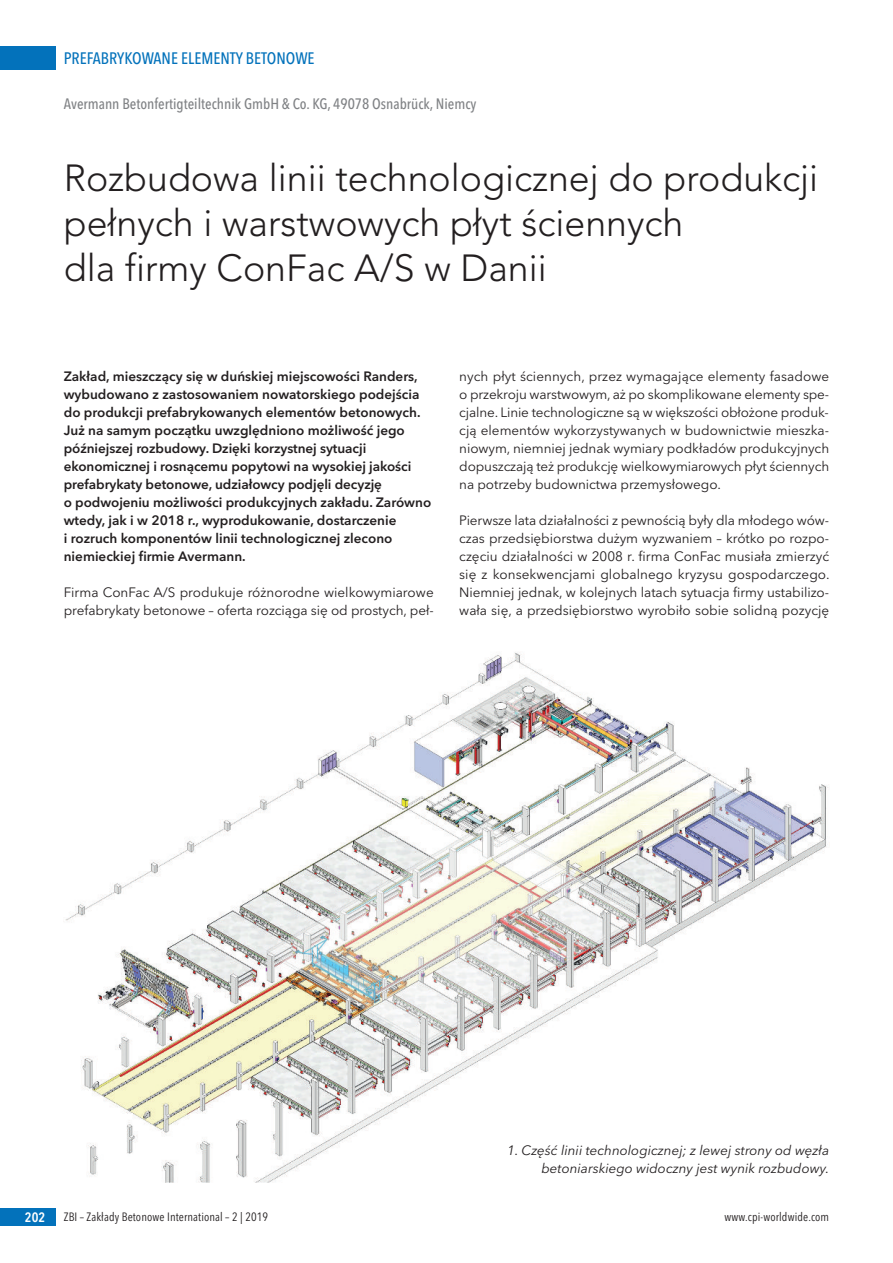
<style>
.page{position:relative;width:893px;height:1263px;background:#fff}
.page>*{position:absolute;margin:0;border:0;box-sizing:border-box;transform-origin:0 0}
.t1{font:300 37.5px/45px "Avenir";color:#231f20}
.t2{font:500 16.5px "Avenir Next Condensed";color:#0372bb}
.t3{font:500 15px "Avenir Next Condensed";color:#808285}
.t4{font:13.5px/18px "Avenir Next";letter-spacing:-.005em;color:#231f20;text-align:justify}
.t5{font:600 13.5px/18px "Avenir Next";color:#231f20}
.t6{font:italic 13.5px/18px "Avenir Next";color:#231f20;text-align:right}
.t7{font:600 13.5px "Avenir Next Condensed";color:#fff}
.t8{font:12px "Avenir Next Condensed";letter-spacing:.01em;color:#231f20}
</style>
<div class="page">
<div style="left:0;top:47px;width:55px;height:23px;background:#0372bb"></div>
<div style="left:0;top:1208px;width:55px;height:18px;background:#0372bb"></div>
<img style="left:65px;top:652px;width:764px;height:530px">
<p class="t2" style="left:64px;top:48px;width:252px">PREFABRYKOWANE ELEMENTY BETONOWE</p>
<p class="t3" style="left:64px;top:94px;width:414px">Avermann Betonfertigteiltechnik GmbH &amp; Co. KG, 49078 Osnabrück, Niemcy</p>
<h1 class="t1" style="left:64px;top:155px;width:756px">Rozbudowa linii technologicznej do produkcji pełnych i warstwowych płyt ściennych<br>dla firmy ConFac A/S w Danii</h1>
<p class="t5" style="left:64px;top:367px;width:369px">Zakład, mieszczący się w duńskiej miejscowości Randers, wybudowano z zastosowaniem nowatorskiego podejścia do produkcji prefabrykowanych elementów betonowych.<br>Już na samym początku uwzględniono możliwość jego późniejszej rozbudowy. Dzięki korzystnej sytuacji ekonomicznej i rosnącemu popytowi na wysokiej jakości prefabrykaty betonowe, udziałowcy podjęli decyzję<br>o podwojeniu możliwości produkcyjnych zakładu. Zarówno wtedy, jak i w 2018 r., wyprodukowanie, dostarczenie<br>i rozruch komponentów linii technologicznej zlecono niemieckiej firmie Avermann.</p>
<p class="t4" style="left:64px;top:582px;width:371px">Firma ConFac A/S produkuje różnorodne wielkowymiarowe prefabrykaty betonowe – oferta rozciąga się od prostych, peł-</p>
<p class="t4" style="left:459px;top:366px;width:371px">nych płyt ściennych, przez wymagające elementy fasadowe o przekroju warstwowym, aż po skomplikowane elementy spe&shy;cjalne. Linie technologiczne są w większości obłożone produk&shy;cją elementów wykorzystywanych w budownictwie mieszka&shy;niowym, niemniej jednak wymiary podkładów produkcyjnych dopuszczają też produkcję wielkowymiarowych płyt ściennych na potrzeby budownictwa przemysłowego.</p>
<p class="t4" style="left:459px;top:510px;width:372px">Pierwsze lata działalności z pewnością były dla młodego wów&shy;czas przedsiębiorstwa dużym wyzwaniem – krótko po rozpo&shy;częciu działalności w 2008 r. firma ConFac musiała zmierzyć się z konsekwencjami globalnego kryzysu gospodarczego.<br>Niemniej jednak, w kolejnych latach sytuacja firmy ustabilizo&shy;wała się, a przedsiębiorstwo wyrobiło sobie solidną pozycję</p>
<p class="t6" style="left:507px;top:1140px;width:323px">1. Część linii technologicznej; z lewej strony od węzła betoniarskiego widoczny jest wynik rozbudowy.</p>
<p class="t7" style="left:25px;top:1205px;width:22px">202</p>
<p class="t8" style="left:64px;top:1206px;width:206px">ZBI – Zakłady Betonowe International – 2 | 2019</p>
<p class="t8" style="left:725px;top:1206px;width:106px">www.cpi-worldwide.com</p>
</div>
